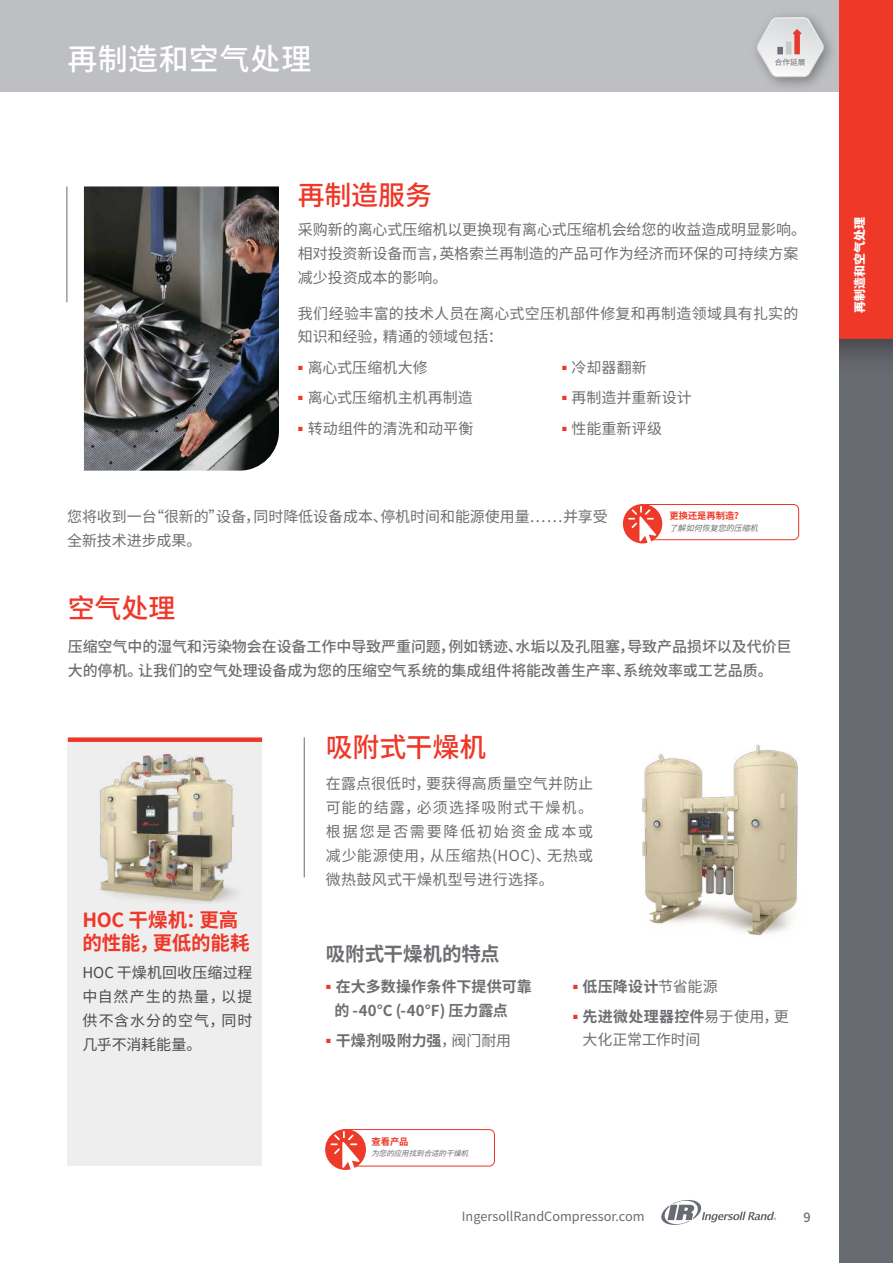
<style>
.page{position:relative;width:893px;height:1263px;background:#fff}
.page>*{position:absolute;margin:0;border:0;box-sizing:border-box;transform-origin:0 0}
.t1{font:500 30px "Noto Sans CJ Ksc";letter-spacing:.015em;color:#fff}
.t2{font:500 27px "Noto Sans CJ Ksc";color:#ef3728}
.t3{font:700 19.5px/22.5px "Noto Sans CJ Ksc";letter-spacing:-.01em;color:#ef3728}
.t4{font:700 19.5px "Noto Sans CJ Ksc";letter-spacing:-.005em;color:#6d6e71}
.t5{font:15px/24px "Noto Sans CJ Ksc";color:#6d6e71}
.t6{font:500 15px/24px "Noto Sans CJ Ksc";letter-spacing:-.005em;color:#6d6e71}
.t7{font:700 15px/24px "Noto Sans CJ Ksc";letter-spacing:.01em;color:#6d6e71}
.t8{font:15px/24px "Noto Sans CJ Ksc";letter-spacing:.025em;color:#4c4c4e;text-align:justify}
.t9{font:12.75px "Noto Sans CJ Ksc";color:#696b73}
.t10{font:500 12.75px "Noto Sans CJ Ksc";color:#696b73}
.t11{font:900 12px "Noto Sans CJ Ksc";letter-spacing:.01em;color:#fff}
.t12{font:700 9.3px "Noto Sans CJ Ksc";color:#ef3728}
.t13{font:italic 8.1px "Noto Sans CJ Ksc";color:#6d6e71}
.t14{font:7.65px "Noto Sans Hans";color:#6a6c74}
.t15{font:italic 7.5px "Noto Sans CJ Ksc";color:#6d6e71}
.s1{font-weight:400}
.s2{font-weight:700}
</style>
<div class="page">
<div style="left:0;top:0;width:747px;height:92px;background:#bebfc3"></div>
<svg style="left:661px;top:1199px;width:115px;height:26px"></svg>
<img style="left:839px;top:0;width:54px;height:1263px">
<img style="left:744px;top:4px;width:97px;height:93px">
<img style="left:747px;top:0;width:94px;height:5px">
<svg style="left:756px;top:17px;width:69px;height:61px"></svg>
<img style="left:84px;top:186px;width:195px;height:285px">
<hr style="left:67px;top:186px;width:1px;height:116px;background:#696b73">
<hr style="left:304px;top:737px;width:1px;height:140px;background:#696b73">
<div style="left:68px;top:742px;width:194px;height:424px;background:#eeeeef"></div>
<div style="left:68px;top:737px;width:194px;height:5px;background:#ef3728"></div>
<img style="left:642px;top:745px;width:156px;height:191px">
<img style="left:81px;top:751px;width:164px;height:152px">
<div style="left:641px;top:504px;width:158px;height:36px;border:1px solid #ef3728;border-radius:5px"></div>
<div style="left:623px;top:504px;width:39px;height:39px;background:#ee3a28;border-radius:50%"></div>
<svg style="left:628px;top:506px;width:28px;height:38px"></svg>
<div style="left:340px;top:1129px;width:155px;height:37px;border:1px solid #ef3728;border-radius:5px"></div>
<div style="left:325px;top:1129px;width:41px;height:41px;background:#ee3a28;border-radius:50%"></div>
<svg style="left:331px;top:1131px;width:29px;height:39px"></svg>
<h1 class="t1" style="left:68px;top:42px;width:245px">再制造和空气处理</h1>
<p class="t14" style="left:775px;top:58px;width:32px">合作延展</p>
<h2 class="t2" style="left:298px;top:179px;width:136px">再制造服务</h2>
<p class="t5" style="left:298px;top:218px;width:510px">采购新的离心式压缩机以更换现有离心式压缩机会给您的收益造成明显影响。相对投资新设备而言，英格索兰再制造的产品可作为经济而环保的可持续方案减少投资成本的影响。</p>
<p class="t5" style="left:298px;top:303px;width:502px;line-height:22.5px">我们经验丰富的技术人员在离心式空压机部件修复和再制造领域具有扎实的知识和经验，精通的领域包括：</p>
<p class="t5" style="left:298px;top:355px;width:131px"><sup>■</sup> 离心式压缩机大修</p>
<p class="t5" style="left:298px;top:386px;width:176px"><sup>■</sup> 离心式压缩机主机再制造</p>
<p class="t5" style="left:298px;top:417px;width:177px"><sup>■</sup> 转动组件的清洗和动平衡</p>
<p class="t5" style="left:562px;top:355px;width:87px"><sup>■</sup> 冷却器翻新</p>
<p class="t5" style="left:562px;top:386px;width:132px"><sup>■</sup> 再制造并重新设计</p>
<p class="t5" style="left:562px;top:417px;width:102px"><sup>■</sup> 性能重新评级</p>
<p class="t5" style="left:67px;top:505px;width:542px">您将收到一台“很新的”设备，同时降低设备成本、停机时间和能源使用量……并享受全新技术进步成果。</p>
<p class="t12" style="left:670px;top:511px;width:75px">更换还是再制造？</p>
<p class="t13" style="left:670px;top:523px;width:95px">了解如何恢复您的压缩机</p>
<h2 class="t2" style="left:68px;top:592px;width:109px">空气处理</h2>
<p class="t6" style="left:68px;top:635px;width:725px">压缩空气中的湿气和污染物会在设备工作中导致严重问题，例如锈迹、水垢以及孔阻塞，导致产品损坏以及代价巨大的停机。让我们的空气处理设备成为您的压缩空气系统的集成组件将能改善生产率、系统效率或工艺品质。</p>
<h3 class="t3" style="left:82px;top:909px;width:169px">HOC 干燥机：更高的性能，更低的能耗</h3>
<p class="t8" style="left:82px;top:961px;width:172px">HOC 干燥机回收压缩过程中自然产生的热量，以提供不含水分的空气，同时几乎不消耗能量。</p>
<h2 class="t2" style="left:326px;top:731px;width:162px">吸附式干燥机</h2>
<p class="t5" style="left:326px;top:772px;width:269px;text-align:justify">在露点很低时，要获得高质量空气并防止可能的结露，必须选择吸附式干燥机。根据您是否需要降低初始资金成本或减少能源使用，从压缩热(HOC)、无热或微热鼓风式干燥机型号进行选择。</p>
<h3 class="t4" style="left:326px;top:943px;width:175px">吸附式干燥机的特点</h3>
<p class="t7" style="left:334px;top:974px;width:199px;text-indent:-9px"><sup>■</sup> 在大多数操作条件下提供可靠的 -40°C (-40°F) 压力露点</p>
<p class="t7" style="left:326px;top:1029px;width:187px"><sup>■</sup> 干燥剂吸附力强<span class="s1">，阀门耐用</span></p>
<p class="t12" style="left:371px;top:1136px;width:39px">查看产品</p>
<p class="t15" style="left:371px;top:1149px;width:103px">为您的应用找到合适的干燥机</p>
<p class="t7" style="left:573px;top:974px;width:146px"><sup>■</sup> 低压降设计<span class="s1">节省能源</span></p>
<p class="t5" style="left:583px;top:1006px;width:208px;line-height:22.5px;text-indent:-10px"><sup>■</sup> <span class="s2">先进微处理器控件</span>易于使用，更大化正常工作时间</p>
<p class="t9" style="left:462px;top:1209px;width:184px">IngersollRandCompressor.com</p>
<p class="t10" style="left:803px;top:1210px;width:9px">9</p>
<p class="t11" style="left:853px;top:313px;width:98px;rotate:-90deg">再制造和空气处理</p>
</div>
